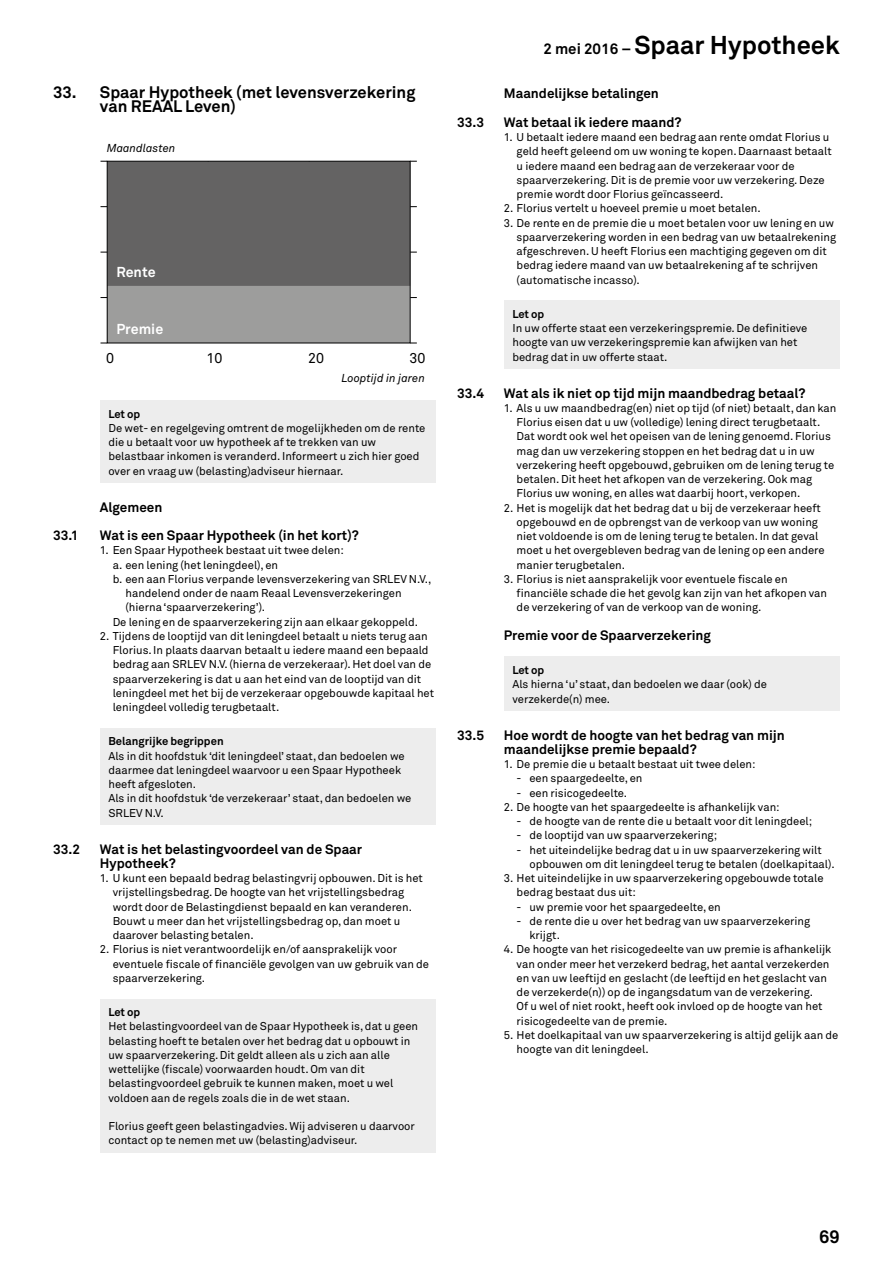
<style>
.page{position:relative;width:893px;height:1263px;background:#fff}
.page>*{position:absolute;margin:0;border:0;box-sizing:border-box;transform-origin:0 0}
.t1{font:700 25.5px "Akkurat";color:#000}
.t2{font:700 18px "Akkurat";color:#000}
.t3{font:700 16.5px/14.2px "Akkurat";color:#000}
.t4{font:700 14.25px "Akkurat";color:#fff}
.t5{font:14.25px "Akkurat";color:#000}
.t6{font:700 13.5px/14.2px "Akkurat";color:#000}
.t7{font:italic 11.4px "Akkurat";color:#000}
.t8{font:11.25px/14.2px "Akkurat";color:#000}
.t9{font:700 11.25px "Akkurat";color:#000}
.s1{font-size:15px}
</style>
<div class="page">
<div style="left:107px;top:286px;width:303px;height:57px;background:#9d9d9c"></div>
<div style="left:107px;top:161px;width:303px;height:125px;background:#646363"></div>
<div style="left:107px;top:161px;width:303px;height:182px;border:1px solid #000"></div>
<div style="left:100px;top:400px;width:336px;height:83px;background:#ededed"></div>
<div style="left:100px;top:728px;width:336px;height:97px;background:#ededed"></div>
<div style="left:100px;top:999px;width:336px;height:154px;background:#ededed"></div>
<div style="left:504px;top:301px;width:336px;height:68px;background:#ededed"></div>
<div style="left:504px;top:657px;width:336px;height:54px;background:#ededed"></div>
<h3 class="t3" style="left:100px;top:85px;width:317px;text-indent:-47px">33. Spaar Hypotheek (met levensverzekering van REAAL Leven)</h3>
<p class="t7" style="left:107px;top:142px;width:70px">Maandlasten</p>
<p class="t4" style="left:116px;top:263px;width:41px">Rente</p>
<p class="t4" style="left:116px;top:320px;width:48px">Premie</p>
<p class="t5" style="left:106px;top:350px;width:9px">0</p>
<p class="t5" style="left:207px;top:350px;width:17px">10</p>
<p class="t5" style="left:308px;top:350px;width:17px">20</p>
<p class="t5" style="left:409px;top:350px;width:17px">30</p>
<p class="t7" style="left:341px;top:371px;width:85px">Looptijd in jaren</p>
<p class="t9" style="left:108px;top:406px;width:33px">Let op</p>
<p class="t8" style="left:108px;top:421px;width:318px">De wet- en regelgeving omtrent de mogelijkheden om de rente die u betaalt voor uw hypotheek af te trekken van uw belastbaar inkomen is veranderd. Informeert u zich hier goed over en vraag uw (belasting)adviseur hiernaar.</p>
<p class="t6" style="left:100px;top:500px;width:64px">Algemeen</p>
<p class="t6" style="left:53px;top:528px;width:27px">33.1</p>
<p class="t6" style="left:100px;top:528px;width:260px">Wat is een Spaar Hypotheek (in het kort)?</p>
<p class="t8" style="left:100px;top:543px;width:245px">1. Een Spaar Hypotheek bestaat uit twee delen:</p>
<p class="t8" style="left:113px;top:558px;width:167px">a. een lening (het leningdeel), en</p>
<p class="t8" style="left:113px;top:572px;width:320px">b. een aan Florius verpande levensverzekering van SRLEV N.V.,</p>
<p class="t8" style="left:125px;top:586px;width:278px">handelend onder de naam Reaal Levensverzekeringen</p>
<p class="t8" style="left:125px;top:600px;width:141px">(hierna ‘spaarverzekering’).</p>
<p class="t8" style="left:113px;top:615px;width:307px">De lening en de spaarverzekering zijn aan elkaar gekoppeld.</p>
<p class="t8" style="left:113px;top:629px;width:323px;text-indent:-13px">2. Tijdens de looptijd van dit leningdeel betaalt u niets terug aan Florius. In plaats daarvan betaalt u iedere maand een bepaald bedrag aan SRLEV N.V. (hierna de verzekeraar). Het doel van de spaarverzekering is dat u aan het eind van de looptijd van dit leningdeel met het bij de verzekeraar opgebouwde kapitaal het leningdeel volledig terugbetaalt.</p>
<p class="t9" style="left:108px;top:734px;width:117px">Belangrijke begrippen</p>
<p class="t8" style="left:108px;top:749px;width:305px">Als in dit hoofdstuk ‘dit leningdeel’ staat, dan bedoelen we daarmee dat leningdeel waarvoor u een Spaar Hypotheek heeft afgesloten.<br>Als in dit hoofdstuk ‘de verzekeraar’ staat, dan bedoelen we SRLEV N.V.</p>
<p class="t6" style="left:53px;top:842px;width:29px">33.2</p>
<p class="t6" style="left:100px;top:842px;width:264px">Wat is het belastingvoordeel van de Spaar<br>Hypotheek?</p>
<p class="t8" style="left:113px;top:871px;width:312px;text-indent:-13px">1. U kunt een bepaald bedrag belastingvrij opbouwen. Dit is het vrijstellingsbedrag. De hoogte van het vrijstellingsbedrag wordt door de Belastingdienst bepaald en kan veranderen.<br>Bouwt u meer dan het vrijstellingsbedrag op, dan moet u daarover belasting betalen.</p>
<p class="t8" style="left:113px;top:942px;width:318px;text-indent:-13px">2. Florius is niet verantwoordelijk en/of aansprakelijk voor eventuele fiscale of financiële gevolgen van uw gebruik van de spaarverzekering.</p>
<p class="t9" style="left:108px;top:1005px;width:33px">Let op</p>
<p class="t8" style="left:108px;top:1019px;width:311px">Het belastingvoordeel van de Spaar Hypotheek is, dat u geen belasting hoeft te betalen over het bedrag dat u opbouwt in uw spaarverzekering. Dit geldt alleen als u zich aan alle wettelijke (fiscale) voorwaarden houdt. Om van dit belastingvoordeel gebruik te kunnen maken, moet u wel voldoen aan de regels zoals die in de wet staan.</p>
<p class="t8" style="left:108px;top:1119px;width:308px">Florius geeft geen belastingadvies. Wij adviseren u daarvoor contact op te nemen met uw (belasting)adviseur.</p>
<h1 class="t1" style="left:543px;top:29px;width:298px"><span class="s1">2 mei 2016 –</span> Spaar Hypotheek</h1>
<p class="t6" style="left:504px;top:86px;width:156px">Maandelijkse betalingen</p>
<p class="t6" style="left:457px;top:115px;width:29px">33.3</p>
<p class="t6" style="left:504px;top:115px;width:179px">Wat betaal ik iedere maand?</p>
<p class="t8" style="left:517px;top:130px;width:317px;text-indent:-13px">1. U betaalt iedere maand een bedrag aan rente omdat Florius u geld heeft geleend om uw woning te kopen. Daarnaast betaalt u iedere maand een bedrag aan de verzekeraar voor de spaarverzekering. Dit is de premie voor uw verzekering. Deze premie wordt door Florius geïncasseerd.</p>
<p class="t8" style="left:504px;top:201px;width:258px">2. Florius vertelt u hoeveel premie u moet betalen.</p>
<p class="t8" style="left:517px;top:216px;width:321px;text-indent:-13px">3. De rente en de premie die u moet betalen voor uw lening en uw spaarverzekering worden in een bedrag van uw betaalrekening afgeschreven. U heeft Florius een machtiging gegeven om dit bedrag iedere maand van uw betaalrekening af te schrijven (automatische incasso).</p>
<p class="t9" style="left:512px;top:307px;width:33px">Let op</p>
<p class="t8" style="left:512px;top:321px;width:297px">In uw offerte staat een verzekeringspremie. De definitieve hoogte van uw verzekeringspremie kan afwijken van het bedrag dat in uw offerte staat.</p>
<p class="t6" style="left:457px;top:386px;width:29px">33.4</p>
<p class="t6" style="left:504px;top:386px;width:303px">Wat als ik niet op tijd mijn maandbedrag betaal?</p>
<p class="t8" style="left:517px;top:401px;width:321px;text-indent:-13px">1. Als u uw maandbedrag(en) niet op tijd (of niet) betaalt, dan kan Florius eisen dat u uw (volledige) lening direct terugbetaalt.<br>Dat wordt ook wel het opeisen van de lening genoemd. Florius mag dan uw verzekering stoppen en het bedrag dat u in uw verzekering heeft opgebouwd, gebruiken om de lening terug te betalen. Dit heet het afkopen van de verzekering. Ook mag Florius uw woning, en alles wat daarbij hoort, verkopen.</p>
<p class="t8" style="left:517px;top:501px;width:309px;text-indent:-13px">2. Het is mogelijk dat het bedrag dat u bij de verzekeraar heeft opgebouwd en de opbrengst van de verkoop van uw woning niet voldoende is om de lening terug te betalen. In dat geval moet u het overgebleven bedrag van de lening op een andere manier terugbetalen.</p>
<p class="t8" style="left:517px;top:572px;width:312px;text-indent:-13px">3. Florius is niet aansprakelijk voor eventuele fiscale en financiële schade die het gevolg kan zijn van het afkopen van de verzekering of van de verkoop van de woning.</p>
<p class="t6" style="left:504px;top:628px;width:209px">Premie voor de Spaarverzekering</p>
<p class="t9" style="left:512px;top:663px;width:33px">Let op</p>
<p class="t8" style="left:512px;top:677px;width:256px">Als hierna ‘u’ staat, dan bedoelen we daar (ook) de verzekerde(n) mee.</p>
<p class="t6" style="left:457px;top:728px;width:29px">33.5</p>
<p class="t6" style="left:504px;top:728px;width:282px">Hoe wordt de hoogte van het bedrag van mijn maandelijkse premie bepaald?</p>
<p class="t8" style="left:504px;top:757px;width:253px">1. De premie die u betaalt bestaat uit twee delen:</p>
<p class="t8" style="left:517px;top:771px;width:127px">- een spaargedeelte, en</p>
<p class="t8" style="left:517px;top:786px;width:112px">- een risicogedeelte.</p>
<p class="t8" style="left:504px;top:800px;width:277px">2. De hoogte van het spaargedeelte is afhankelijk van:</p>
<p class="t8" style="left:517px;top:814px;width:297px">- de hoogte van de rente die u betaalt voor dit leningdeel;</p>
<p class="t8" style="left:517px;top:828px;width:202px">- de looptijd van uw spaarverzekering;</p>
<p class="t8" style="left:529px;top:843px;width:307px;text-indent:-13px">- het uiteindelijke bedrag dat u in uw spaarverzekering wilt opbouwen om dit leningdeel terug te betalen (doelkapitaal).</p>
<p class="t8" style="left:517px;top:871px;width:308px;text-indent:-13px">3. Het uiteindelijke in uw spaarverzekering opgebouwde totale bedrag bestaat dus uit:</p>
<p class="t8" style="left:517px;top:900px;width:206px">- uw premie voor het spaargedeelte, en</p>
<p class="t8" style="left:529px;top:914px;width:282px;text-indent:-13px">- de rente die u over het bedrag van uw spaarverzekering krijgt.</p>
<p class="t8" style="left:517px;top:943px;width:316px;text-indent:-13px">4. De hoogte van het risicogedeelte van uw premie is afhankelijk van onder meer het verzekerd bedrag, het aantal verzekerden en van uw leeftijd en geslacht (de leeftijd en het geslacht van de verzekerde(n)) op de ingangsdatum van de verzekering.<br>Of u wel of niet rookt, heeft ook invloed op de hoogte van het risicogedeelte van de premie.</p>
<p class="t8" style="left:517px;top:1028px;width:323px;text-indent:-13px">5. Het doelkapitaal van uw spaarverzekering is altijd gelijk aan de hoogte van dit leningdeel.</p>
<h2 class="t2" style="left:819px;top:1225px;width:22px">69</h2>
</div>
